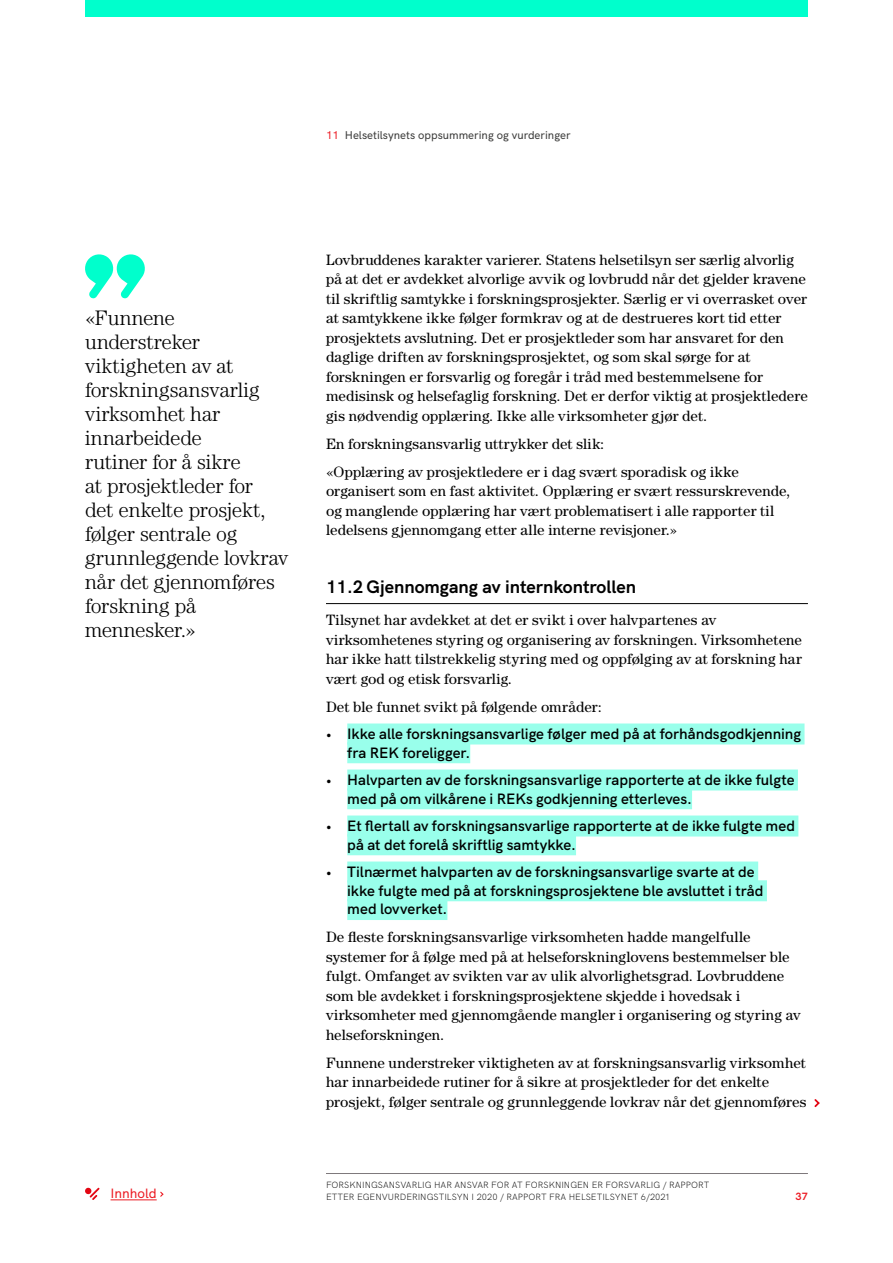
<style>
.page{position:relative;width:893px;height:1263px;background:#fff}
.page>*{position:absolute;margin:0;border:0;box-sizing:border-box;transform-origin:0 0}
.t1{font:300 21px/24px "Century Std";letter-spacing:-.015em;color:#000}
.t2{font:700 18px "HK Grotesk";color:#000}
.t3{font:15px/19.5px "Century Std";letter-spacing:.01em;color:#000}
.t4{font:600 15px/18.8px "HK Grotesk";color:#000}
.t5{font:500 13.5px "HK Grotesk";color:#ec1c24}
.t6{font:500 11.25px "HK Grotesk";color:#3c3c3b}
.t7{font:700 10.5px "HK Grotesk";color:#ec1c24}
.t8{font:300 9px/12px "HK Grotesk";color:#000}
.s1{color:#ec1c24}
.s2{font-weight:700}
</style>
<div class="page">
<div style="left:85px;top:0;width:723px;height:16px;background:#0fc"></div>
<hr style="left:326px;top:1173px;width:482px;height:1px;background:#7e797c">
<div style="left:85px;top:1188px;width:7px;height:6px;background:#e30613;border-radius:50%"></div>
<svg style="left:90px;top:1188px;width:9px;height:12px"></svg>
<div style="left:347px;top:899px;width:100px;height:21px;background:#99ffeb"></div>
<div style="left:347px;top:880px;width:420px;height:21px;background:#99ffeb"></div>
<div style="left:347px;top:861px;width:411px;height:21px;background:#99ffeb"></div>
<div style="left:347px;top:834px;width:229px;height:21px;background:#99ffeb"></div>
<div style="left:347px;top:815px;width:451px;height:21px;background:#99ffeb"></div>
<div style="left:347px;top:788px;width:345px;height:21px;background:#99ffeb"></div>
<div style="left:347px;top:769px;width:451px;height:21px;background:#99ffeb"></div>
<div style="left:347px;top:742px;width:123px;height:21px;background:#99ffeb"></div>
<div style="left:347px;top:723px;width:457px;height:21px;background:#99ffeb"></div>
<hr style="left:326px;top:603px;width:482px;height:1px;background:#000">
<hr style="left:111px;top:1199px;width:46px;height:1px;background:#ec1c24">
<svg style="left:85px;top:254px;width:60px;height:44px"></svg>
<svg style="left:814px;top:1099px;width:5px;height:8px"></svg>
<svg style="left:160px;top:1192px;width:3px;height:5px"></svg>
<p class="t6" style="left:326px;top:126px;width:246px"><span class="s1">11</span> Helsetilsynets oppsummering og vurderinger</p>
<p class="t1" style="left:85px;top:305px;width:205px">«Funnene understreker viktigheten av at forskningsansvarlig virksomhet har innarbeidede<br>rutiner for å sikre<br>at prosjektleder for<br>det enkelte prosjekt, følger sentrale og grunnleggende lovkrav når det gjennomføres forskning på mennesker.»</p>
<p class="t5" style="left:111px;top:1183px;width:48px">Innhold</p>
<p class="t3" style="left:326px;top:250px;width:483px">Lovbruddenes karakter varierer. Statens helsetilsyn ser særlig alvorlig på at det er avdekket alvorlige avvik og lovbrudd når det gjelder kravene til skriftlig samtykke i forskningsprosjekter. Særlig er vi overrasket over at samtykkene ikke følger formkrav og at de destrueres kort tid etter prosjektets avslutning. Det er prosjektleder som har ansvaret for den daglige driften av forskningsprosjektet, og som skal sørge for at forskningen er forsvarlig og foregår i tråd med bestemmelsene for medisinsk og helsefaglig forskning. Det er derfor viktig at prosjektledere gis nødvendig opplæring. Ikke alle virksomheter gjør det.</p>
<p class="t3" style="left:326px;top:434px;width:280px">En forskningsansvarlig uttrykker det slik:</p>
<p class="t3" style="left:326px;top:462px;width:466px">«Opplæring av prosjektledere er i dag svært sporadisk og ikke organisert som en fast aktivitet. Opplæring er svært ressurskrevende, og manglende opplæring har vært problematisert i alle rapporter til ledelsens gjennomgang etter alle interne revisjoner.»</p>
<p class="t2" style="left:326px;top:572px;width:311px">11.2 Gjennomgang av internkontrollen</p>
<p class="t3" style="left:326px;top:610px;width:477px">Tilsynet har avdekket at det er svikt i over halvpartenes av virksomhetenes styring og organisering av forskningen. Virksomhetene har ikke hatt tilstrekkelig styring med og oppfølging av at forskning har vært god og etisk forsvarlig.</p>
<p class="t3" style="left:326px;top:696px;width:277px">Det ble funnet svikt på følgende områder:</p>
<p class="t4" style="left:347px;top:723px;width:455px;text-indent:-21px"><span class="s2">•</span> Ikke alle forskningsansvarlige følger med på at forhåndsgodkjenning fra REK foreligger.</p>
<p class="t4" style="left:347px;top:769px;width:449px;text-indent:-21px"><span class="s2">•</span> Halvparten av de forskningsansvarlige rapporterte at de ikke fulgte med på om vilkårene i REKs godkjenning etterleves.</p>
<p class="t4" style="left:347px;top:815px;width:449px;text-indent:-21px"><span class="s2">•</span> Et fertall av forskningsansvarlige rapporterte at de ikke fulgte med på at det forelå skriftlig samtykke.</p>
<p class="t4" style="left:347px;top:861px;width:418px;text-indent:-21px"><span class="s2">•</span> Tilnærmet halvparten av de forskningsansvarlige svarte at de ikke fulgte med på at forskningsprosjektene ble avsluttet i tråd med lovverket.</p>
<p class="t3" style="left:326px;top:927px;width:476px">De feste forskningsansvarlige virksomheten hadde mangelfulle systemer for å følge med på at helseforskninglovens bestemmelser ble fulgt. Omfanget av svikten var av ulik alvorlighetsgrad. Lovbruddene som ble avdekket i forskningsprosjektene skjedde i hovedsak i virksomheter med gjennomgående mangler i organisering og styring av helseforskningen.</p>
<p class="t3" style="left:326px;top:1053px;width:482px">Funnene understreker viktigheten av at forskningsansvarlig virksomhet har innarbeidede rutiner for å sikre at prosjektleder for det enkelte prosjekt, følger sentrale og grunnleggende lovkrav når det gjennomføres</p>
<p class="t8" style="left:326px;top:1178px;width:385px">FORSKNINGSANSVARLIG HAR ANSVAR FOR AT FORSKNINGEN ER FORSVARLIG / RAPPORT<br>ETTER EGENVURDERINGSTILSYN I 2020 / RAPPORT FRA HELSETILSYNET 6/2021</p>
<p class="t7" style="left:796px;top:1188px;width:14px">37</p>
</div>
